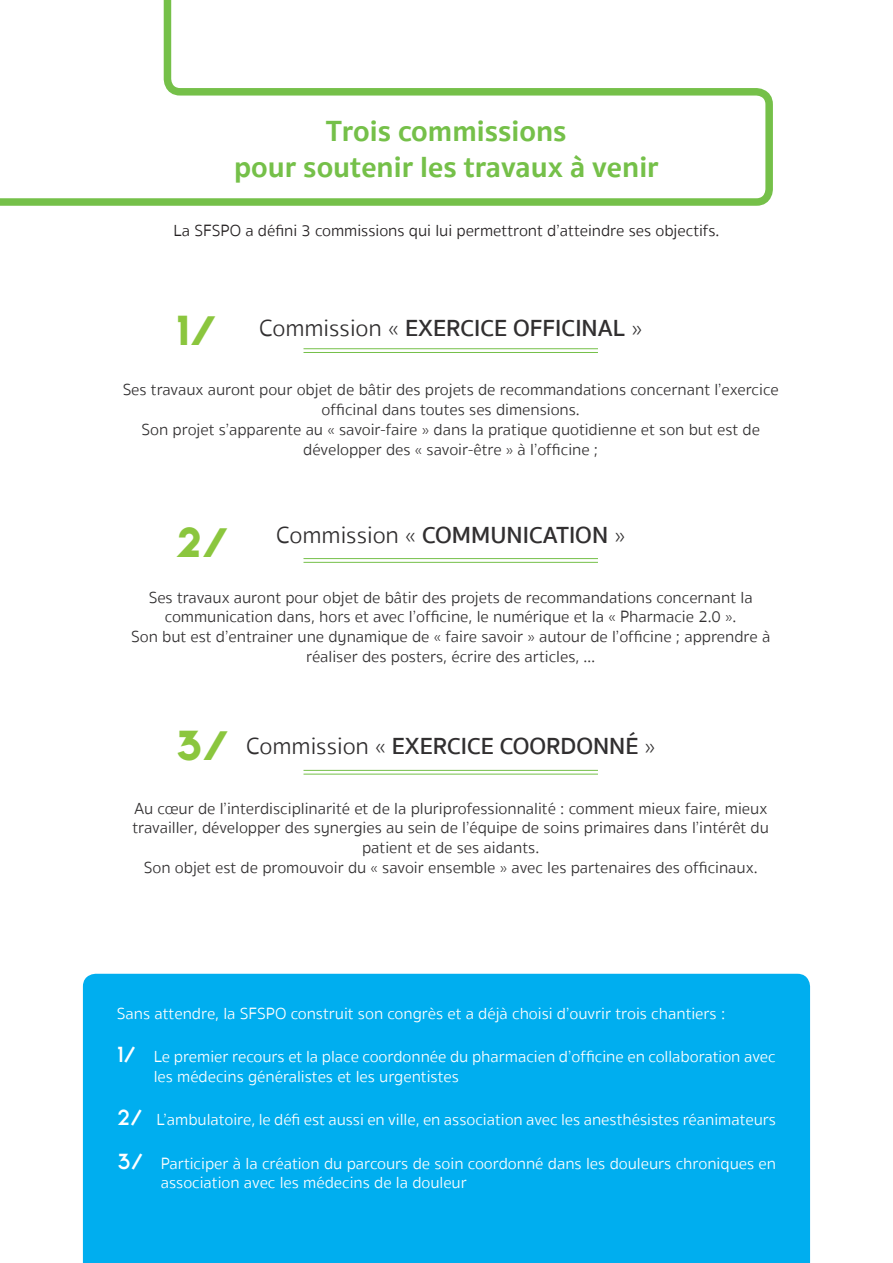
<style>
.page{position:relative;width:893px;height:1263px;background:#fff}
.page>*{position:absolute;margin:0;border:0;box-sizing:border-box;transform-origin:0 0}
.txt_standard{font:800 37.5px "TYPOGRAPHPRO";color:#8bc63e}
.txt_standard-2{font:700 30px/36px "Sukhumvit Set";color:#75c049;text-align:center}
.txt_standard-3{font:600 24px "Sukhumvit Set";color:#312f30}
.txt_standard-4{font:300 16.5px/19.8px "Sukhumvit Set";color:#312f30;text-align:center}
.txt_standard-5{font:300 16.5px/19.8px "Sukhumvit Set";color:#fff}
.txt_standard-6{font:300 16.5px "Sukhumvit Set";color:#231f20}
.s1{font-weight:300}
.s2{font-family:"TYPOGRAPHPRO";font-weight:600;font-size:19.5px}
</style>
<div class="page">
<div style="left:83px;top:974px;width:727px;height:289px;background:#00aeef"></div>
<hr style="left:303px;top:348px;width:295px;height:1px;background:#75c049">
<hr style="left:303px;top:352px;width:295px;height:1px;background:#75c049">
<hr style="left:303px;top:558px;width:295px;height:1px;background:#75c049">
<hr style="left:303px;top:562px;width:295px;height:1px;background:#75c049">
<hr style="left:303px;top:770px;width:295px;height:1px;background:#75c049">
<hr style="left:303px;top:774px;width:295px;height:1px;background:#75c049">
<svg style="left:0;top:0;width:773px;height:206px"></svg>
<p class="txt_standard-2" style="left:234px;top:113px;width:426px">Trois commissions<br>pour soutenir les travaux à venir</p>
<p class="txt_standard-6" style="left:173px;top:219px;width:547px">La SFSPO a défini 3 commissions qui lui permettront d’atteindre ses objectifs.</p>
<p class="txt_standard" style="left:176px;top:302px;width:42px">1/</p>
<p class="txt_standard-3" style="left:259px;top:310px;width:385px"><span class="s1">Commission «</span> EXERCICE OFFICINAL <span class="s1">»</span></p>
<p class="txt_standard-4" style="left:123px;top:381px;width:658px">Ses travaux auront pour objet de bâtir des projets de recommandations concernant l’exercice officinal dans toutes ses dimensions.</p>
<p class="txt_standard-4" style="left:142px;top:420px;width:620px">Son projet s’apparente au « savoir-faire » dans la pratique quotidienne et son but est de développer des « savoir-être » à l’officine ;</p>
<p class="txt_standard" style="left:176px;top:514px;width:54px">2/</p>
<p class="txt_standard-3" style="left:276px;top:518px;width:350px"><span class="s1">Commission «</span> COMMUNICATION <span class="s1">»</span></p>
<p class="txt_standard-4" style="left:149px;top:588px;width:605px">Ses travaux auront pour objet de bâtir des projets de recommandations concernant la communication dans, hors et avec l’officine, le numérique et la « Pharmacie 2.0 ».</p>
<p class="txt_standard-4" style="left:131px;top:627px;width:641px">Son but est d’entrainer une dynamique de « faire savoir » autour de l’officine ; apprendre à réaliser des posters, écrire des articles, …</p>
<p class="txt_standard" style="left:176px;top:716px;width:54px">3/</p>
<p class="txt_standard-3" style="left:246px;top:729px;width:410px"><span class="s1">Commission «</span> EXERCICE COORDONNÉ <span class="s1">»</span></p>
<p class="txt_standard-4" style="left:133px;top:799px;width:638px">Au cœur de l’interdisciplinarité et de la pluriprofessionnalité : comment mieux faire, mieux travailler, développer des synergies au sein de l’équipe de soins primaires dans l’intérêt du patient et de ses aidants.</p>
<p class="txt_standard-4" style="left:144px;top:858px;width:615px">Son objet est de promouvoir du « savoir ensemble » avec les partenaires des officinaux.</p>
<p class="txt_standard-5" style="left:117px;top:1004px;width:610px">Sans attendre, la SFSPO construit son congrès et a déjà choisi d’ouvrir trois chantiers :</p>
<p class="txt_standard-5" style="left:154px;top:1047px;width:623px;text-indent:-37px"><span class="s2">1/</span> Le premier recours et la place coordonnée du pharmacien d’officine en collaboration avec les médecins généralistes et les urgentistes</p>
<p class="txt_standard-5" style="left:117px;top:1110px;width:661px"><span class="s2">2/</span> L’ambulatoire, le défi est aussi en ville, en association avec les anesthésistes réanimateurs</p>
<p class="txt_standard-5" style="left:161px;top:1154px;width:617px;text-indent:-44px"><span class="s2">3/</span> Participer à la création du parcours de soin coordonné dans les douleurs chroniques en association avec les médecins de la douleur</p>
</div>
